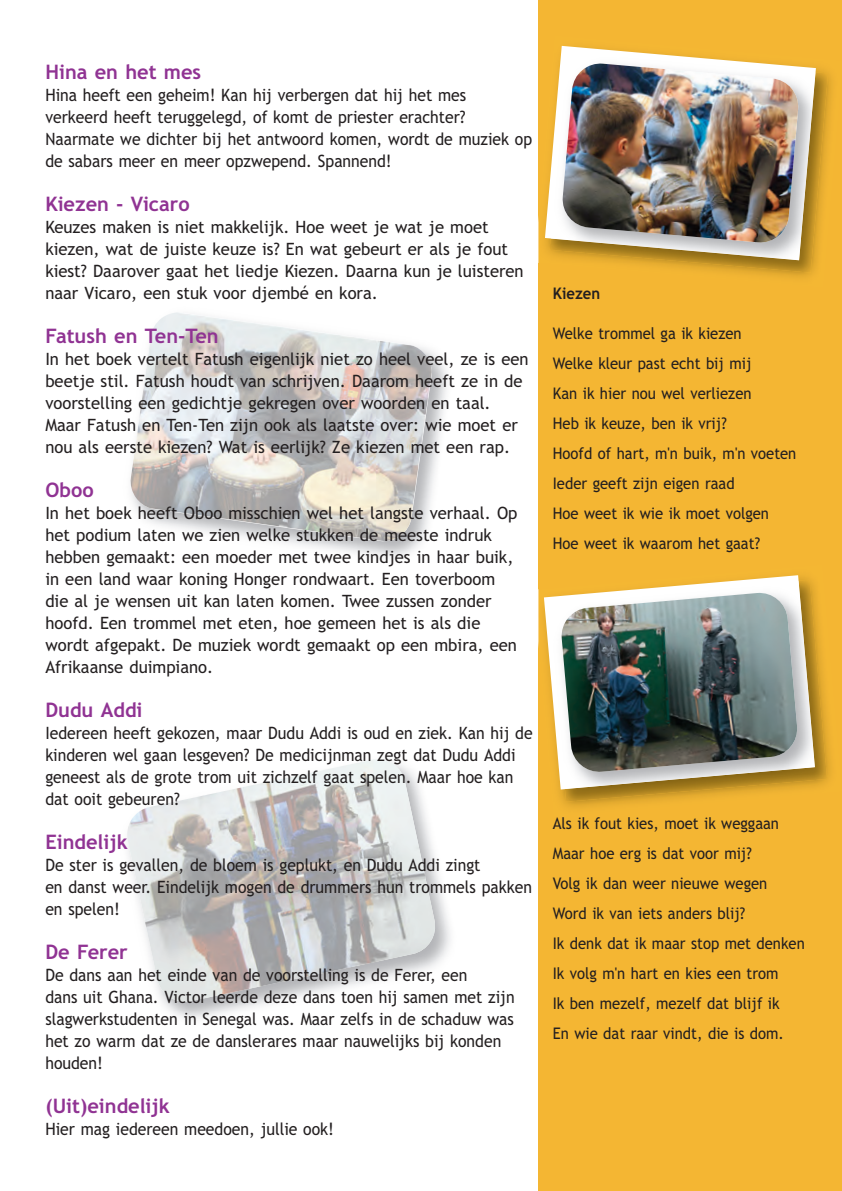
<style>
.page{position:relative;width:842px;height:1191px;background:#fff}
.page>*{position:absolute;margin:0;border:0;box-sizing:border-box;transform-origin:0 0}
.t1{font:700 20px "Trebuchet MS";color:#903393}
.t2{font:17px/22px "Trebuchet MS";color:#231f20}
.t3{font:17px/22px "Trebuchet MS";color:#231f20;scale:.93 1}
.t4{font:16px/30px "Trebuchet MS";color:#231f20;scale:.93 1}
.t5{font:700 16px "Trebuchet MS";color:#231f20;scale:.93 1}
</style>
<div class="page">
<svg style="left:129px;top:311px;width:305px;height:232px"></svg>
<img style="left:131px;top:312px;width:301px;height:229px">
<svg style="left:124px;top:758px;width:314px;height:246px"></svg>
<img style="left:127px;top:759px;width:308px;height:243px">
<div style="left:539px;top:0;width:303px;height:1191px;background:#f4b633"></div>
<img style="left:538px;top:215px;width:1px;height:48px">
<img style="left:562px;top:45px;width:270px;height:233px">
<svg style="left:545px;top:46px;width:271px;height:206px"></svg>
<img style="left:550px;top:72px;width:278px;height:201px">
<img style="left:551px;top:51px;width:264px;height:209px">
<img style="left:561px;top:62px;width:238px;height:182px">
<img style="left:538px;top:589px;width:1px;height:60px">
<img style="left:559px;top:730px;width:272px;height:77px">
<svg style="left:544px;top:575px;width:265px;height:94px"></svg>
<img style="left:565px;top:579px;width:262px;height:223px">
<img style="left:549px;top:580px;width:266px;height:209px">
<img style="left:560px;top:591px;width:238px;height:182px">
<p class="t1" style="left:45px;top:64px;width:157px">Hina en het mes</p>
<p class="t3" style="left:45px;top:85px;width:525px">Hina heeft een geheim! Kan hij verbergen dat hij het mes verkeerd heeft teruggelegd, of komt de priester erachter?<br>Naarmate we dichter bij het antwoord komen, wordt de muziek op de sabars meer en meer opzwepend. Spannend!</p>
<p class="t1" style="left:45px;top:196px;width:146px">Kiezen - Vicaro</p>
<p class="t2" style="left:45px;top:217px;width:480px">Keuzes maken is niet makkelijk. Hoe weet je wat je moet kiezen, wat de juiste keuze is? En wat gebeurt er als je fout kiest? Daarover gaat het liedje Kiezen. Daarna kun je luisteren naar Vicaro, een stuk voor djembé en kora.</p>
<p class="t1" style="left:45px;top:328px;width:175px">Fatush en Ten-Ten</p>
<p class="t2" style="left:45px;top:349px;width:485px">In het boek vertelt Fatush eigenlijk niet zo heel veel, ze is een beetje stil. Fatush houdt van schrijven. Daarom heeft ze in de voorstelling een gedichtje gekregen over woorden en taal.<br>Maar Fatush en Ten-Ten zijn ook als laatste over: wie moet er nou als eerste kiezen? Wat is eerlijk? Ze kiezen met een rap.</p>
<p class="t1" style="left:45px;top:482px;width:50px">Oboo</p>
<p class="t2" style="left:45px;top:503px;width:474px">In het boek heeft Oboo misschien wel het langste verhaal. Op het podium laten we zien welke stukken de meeste indruk hebben gemaakt: een moeder met twee kindjes in haar buik, in een land waar koning Honger rondwaart. Een toverboom die al je wensen uit kan laten komen. Twee zussen zonder hoofd. Een trommel met eten, hoe gemeen het is als die wordt afgepakt. De muziek wordt gemaakt op een mbira, een Afrikaanse duimpiano.</p>
<p class="t1" style="left:45px;top:702px;width:99px">Dudu Addi</p>
<p class="t3" style="left:45px;top:723px;width:525px">Iedereen heeft gekozen, maar Dudu Addi is oud en ziek. Kan hij de kinderen wel gaan lesgeven? De medicijnman zegt dat Dudu Addi geneest als de grote trom uit zichzelf gaat spelen. Maar hoe kan dat ooit gebeuren?</p>
<p class="t1" style="left:45px;top:834px;width:84px">Eindelijk</p>
<p class="t3" style="left:45px;top:855px;width:525px">De ster is gevallen, de bloem is geplukt, en Dudu Addi zingt<br>en danst weer. Eindelijk mogen de drummers hun trommels pakken en spelen!</p>
<p class="t1" style="left:45px;top:944px;width:84px">De Ferer</p>
<p class="t3" style="left:45px;top:965px;width:506px">De dans aan het einde van de voorstelling is de Ferer, een<br>dans uit Ghana. Victor leerde deze dans toen hij samen met zijn slagwerkstudenten in Senegal was. Maar zelfs in de schaduw was het zo warm dat ze de danslerares maar nauwelijks bij konden houden!</p>
<p class="t1" style="left:45px;top:1098px;width:126px">(Uit)eindelijk</p>
<p class="t3" style="left:45px;top:1119px;width:312px">Hier mag iedereen meedoen, jullie ook!</p>
<p class="t5" style="left:553px;top:287px;width:52px">Kiezen</p>
<p class="t4" style="left:553px;top:320px;width:263px">Welke trommel ga ik kiezen<br>Welke kleur past echt bij mij<br>Kan ik hier nou wel verliezen<br>Heb ik keuze, ben ik vrij?<br>Hoofd of hart, m'n buik, m'n voeten<br>Ieder geeft zijn eigen raad<br>Hoe weet ik wie ik moet volgen<br>Hoe weet ik waarom het gaat?</p>
<p class="t4" style="left:553px;top:810px;width:272px">Als ik fout kies, moet ik weggaan<br>Maar hoe erg is dat voor mij?<br>Volg ik dan weer nieuwe wegen<br>Word ik van iets anders blij?<br>Ik denk dat ik maar stop met denken<br>Ik volg m'n hart en kies een trom<br>Ik ben mezelf, mezelf dat blijf ik<br>En wie dat raar vindt, die is dom.</p>
</div>
